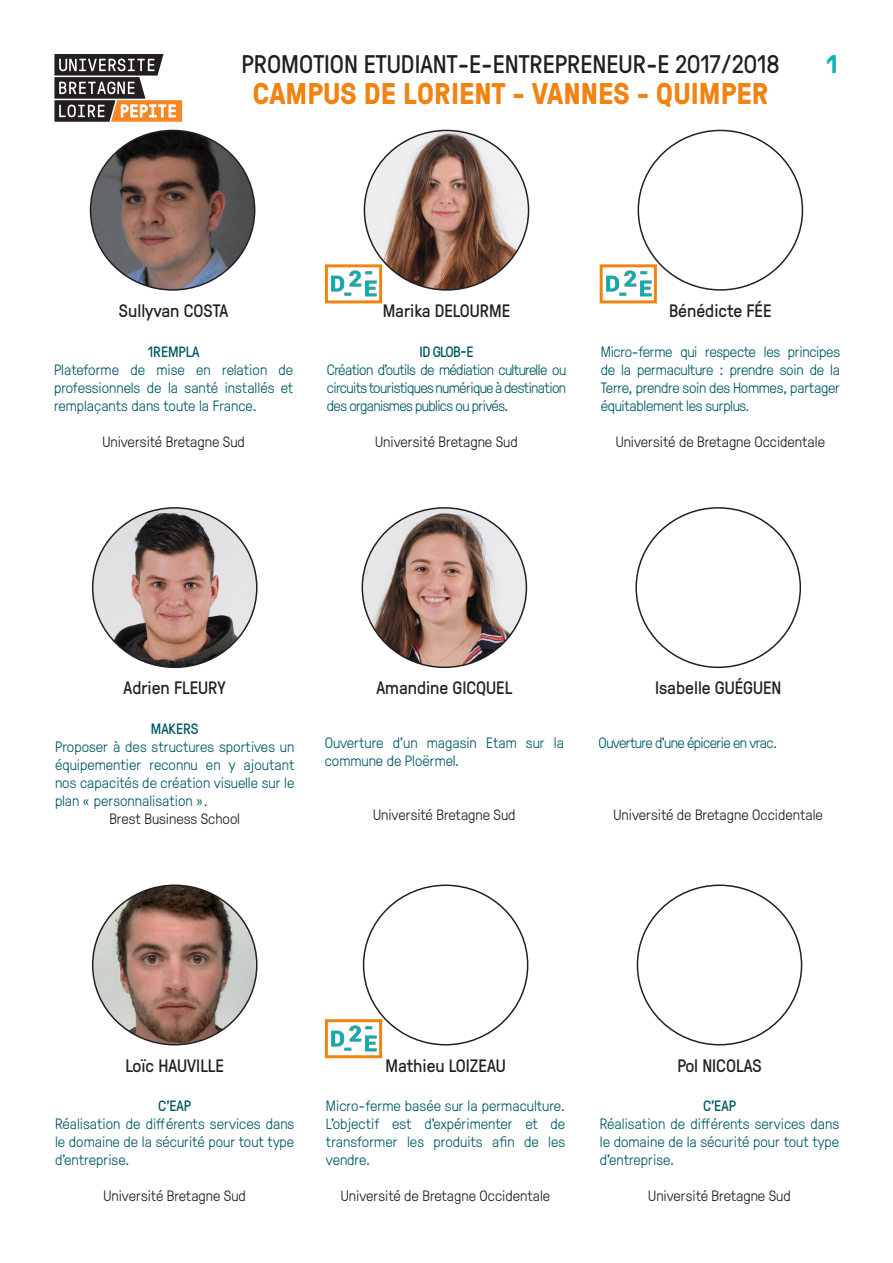
<style>
.page{position:relative;width:893px;height:1263px;background:#fff}
.page>*{position:absolute;margin:0;border:0;box-sizing:border-box;transform-origin:0 0}
.t1{font:700 30px "GT Pressura";color:#f08312}
.t2{font:25.5px "GT Pressura";color:#231f20}
.t3{font:700 25.5px "GT Pressura";color:#08b2b7}
.t4{font:18px "GT Pressura";color:#231f20}
.t5{font:300 15px/18px "GT Pressura";color:#005a65;text-align:justify}
.t6{font:300 15px "GT Pressura";color:#231f20}
.t7{font:15px "GT Pressura";color:#005a65}
.t8{font:300 15px "GT Pressura";letter-spacing:-.04em;color:#005a65}
.s1{font-size:13.5px}
</style>
<div class="page">
<svg style="left:54px;top:54px;width:128px;height:68px"></svg>
<img style="left:91px;top:130px;width:164px;height:160px">
<img style="left:364px;top:130px;width:165px;height:160px">
<img style="left:331px;top:268px;width:47px;height:29px">
<div style="left:325px;top:264px;width:57px;height:39px;border:3px solid #f08312"></div>
<img style="left:93px;top:508px;width:162px;height:159px">
<img style="left:362px;top:508px;width:164px;height:159px">
<img style="left:93px;top:887px;width:163px;height:158px">
<img style="left:331px;top:1025px;width:46px;height:27px">
<div style="left:325px;top:1019px;width:57px;height:39px;border:3px solid #f08312"></div>
<img style="left:606px;top:270px;width:46px;height:27px">
<div style="left:600px;top:264px;width:57px;height:39px;border:3px solid #f08312"></div>
<p class="t2" style="left:241px;top:46px;width:540px">PROMOTION ETUDIANT-E-ENTREPRENEUR-E 2017/2018</p>
<p class="t1" style="left:252px;top:72px;width:518px">CAMPUS DE LORIENT - VANNES - QUIMPER</p>
<p class="t3" style="left:827px;top:46px;width:13px">1</p>
<p class="t4" style="left:119px;top:298px;width:111px">Sullyvan COSTA</p>
<p class="t7" style="left:148px;top:341px;width:53px">1REMPLA</p>
<p class="t5" style="left:54px;top:359px;width:241px">Plateforme de mise en relation de professionnels de la santé installés et remplaçants dans toute la France.</p>
<p class="t6" style="left:102px;top:431px;width:144px">Université Bretagne Sud</p>
<p class="t4" style="left:383px;top:298px;width:129px">Marika DELOURME</p>
<p class="t7" style="left:420px;top:341px;width:55px">ID GLOB-E</p>
<p class="t5" style="left:327px;top:359px;width:241px">Création d’outils de médiation culturelle ou circuits touristiques numérique à destination des organismes publics ou privés.</p>
<p class="t6" style="left:375px;top:431px;width:144px">Université Bretagne Sud</p>
<p class="t4" style="left:669px;top:298px;width:104px">Bénédicte FÉE</p>
<p class="t5" style="left:601px;top:341px;width:241px">Micro-ferme qui respecte les principes de la permaculture : prendre soin de la Terre, prendre soin des Hommes, partager équitablement les surplus<span class="s1">.</span></p>
<p class="t6" style="left:616px;top:431px;width:211px">Université de Bretagne Occidentale</p>
<p class="t4" style="left:124px;top:675px;width:104px">Adrien FLEURY</p>
<p class="t7" style="left:151px;top:718px;width:49px">MAKERS</p>
<p class="t5" style="left:55px;top:737px;width:241px">Proposer à des structures sportives un équipementier reconnu en y ajoutant nos capacités de création visuelle sur le plan « personnalisation ».</p>
<p class="t6" style="left:109px;top:808px;width:132px">Brest Business School</p>
<p class="t4" style="left:376px;top:675px;width:137px">Amandine GICQUEL</p>
<p class="t5" style="left:325px;top:733px;width:241px">Ouverture d’un magasin Etam sur la commune de Ploërmel.</p>
<p class="t6" style="left:373px;top:804px;width:144px">Université Bretagne Sud</p>
<p class="t4" style="left:655px;top:675px;width:128px">Isabelle GUÉGUEN</p>
<p class="t8" style="left:599px;top:732px;width:180px">Ouverture d’une épicerie en vrac.</p>
<p class="t6" style="left:613px;top:804px;width:211px">Université de Bretagne Occidentale</p>
<p class="t4" style="left:125px;top:1052px;width:100px">Loïc HAUVILLE</p>
<p class="t7" style="left:158px;top:1095px;width:34px">C’EAP</p>
<p class="t5" style="left:55px;top:1114px;width:241px">Réalisation de différents services dans le domaine de la sécurité pour tout type d’entreprise.</p>
<p class="t6" style="left:103px;top:1185px;width:144px">Université Bretagne Sud</p>
<p class="t4" style="left:385px;top:1052px;width:122px">Mathieu LOIZEAU</p>
<p class="t5" style="left:326px;top:1096px;width:241px">Micro-ferme basée sur la permaculture.<br>L’objectif est d’expérimenter et de transformer les produits afin de les vendre.</p>
<p class="t6" style="left:341px;top:1185px;width:211px">Université de Bretagne Occidentale</p>
<p class="t4" style="left:677px;top:1052px;width:86px">Pol NICOLAS</p>
<p class="t7" style="left:703px;top:1095px;width:34px">C’EAP</p>
<p class="t5" style="left:600px;top:1114px;width:241px">Réalisation de différents services dans le domaine de la sécurité pour tout type d’entreprise.</p>
<p class="t6" style="left:648px;top:1185px;width:144px">Université Bretagne Sud</p>
</div>
